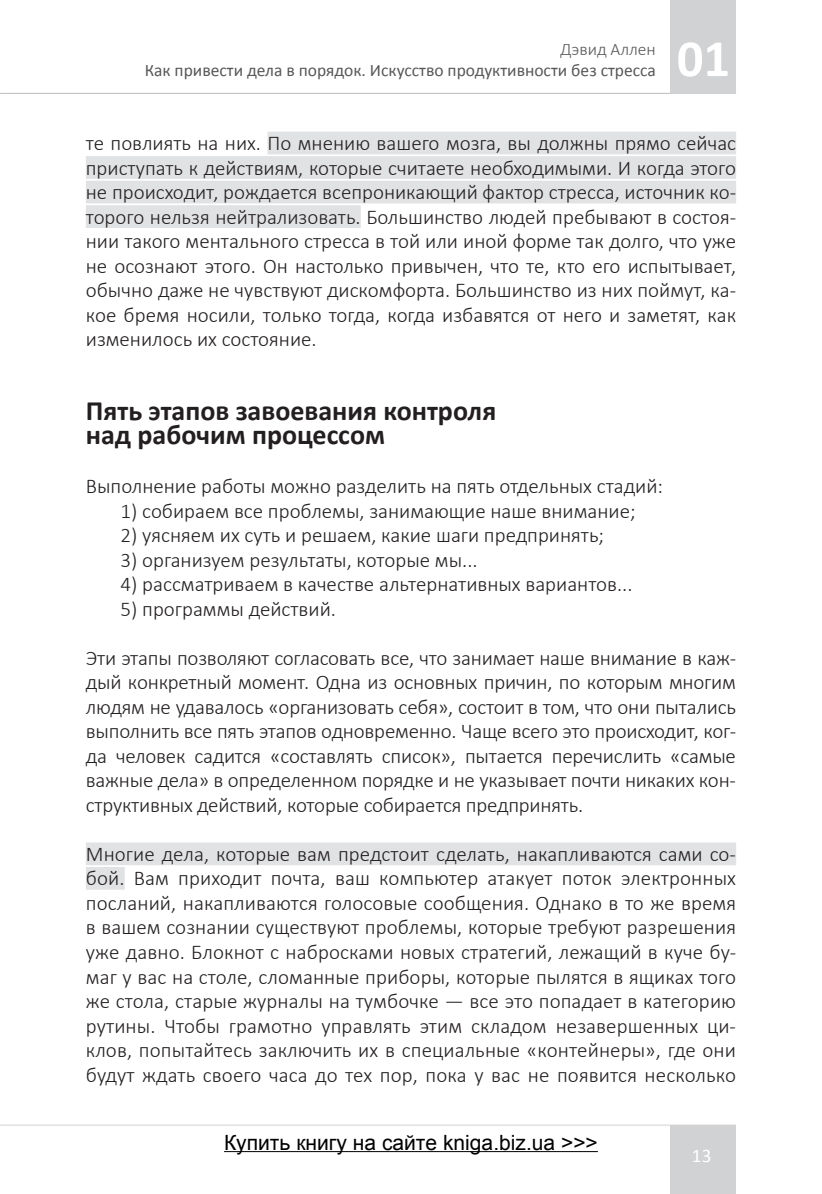
<style>
.page{position:relative;width:822px;height:1194px;background:#fff}
.page>*{position:absolute;margin:0;border:0;box-sizing:border-box;transform-origin:0 0}
.t1{font:700 52.5px "Calibri";color:#fff}
.t2{font:700 28px/24.5px "Calibri";color:#231f20}
.t3{font:300 21px/24.5px "Calibri";color:#231f20;text-align:justify}
.t4{font:21px "Arial";color:#000}
.t5{font:19.25px "Calibri";color:#fff}
.t6{font:17.5px "Calibri";color:#57585a}
.t7{font:300 17.5px "Calibri";color:#57585a}
</style>
<div class="page">
<hr style="left:1px;top:93px;width:735px;height:1px;background:#bcbdc0">
<hr style="left:1px;top:1124px;width:735px;height:1px;background:#d1d2d4">
<div style="left:670px;top:1125px;width:66px;height:68px;background:#d1d2d4"></div>
<div style="left:670px;top:0;width:66px;height:94px;background:#d1d2d4"></div>
<div style="left:267px;top:132px;width:469px;height:22px;background:#e1e2e4"></div>
<div style="left:86px;top:156px;width:650px;height:23px;background:#e1e2e4"></div>
<div style="left:86px;top:181px;width:650px;height:22px;background:#e1e2e4"></div>
<div style="left:86px;top:205px;width:275px;height:23px;background:#e1e2e4"></div>
<div style="left:86px;top:842px;width:650px;height:23px;background:#e1e2e4"></div>
<div style="left:86px;top:867px;width:39px;height:22px;background:#e1e2e4"></div>
<hr style="left:224px;top:1151px;width:373px;height:1px;background:#000">
<p class="t7" style="left:560px;top:38px;width:97px">Дэвид Аллен</p>
<p class="t6" style="left:145px;top:59px;width:512px">Как привести дела в порядок. Искусство продуктивности без стресса</p>
<h1 class="t1" style="left:676px;top:25px;width:55px">01</h1>
<p class="t3" style="left:86px;top:131px;width:651px">те повлиять на них. По мнению вашего мозга, вы должны прямо сейчас приступать к действиям, которые считаете необходимыми. И когда этого не происходит, рождается всепроникающий фактор стресса, источник ко&shy;торого нельзя нейтрализовать. Большинство людей пребывают в состоя&shy;нии такого ментального стресса в той или иной форме так долго, что уже не осознают этого. Он настолько привычен, что те, кто его испытывает, обычно даже не чувствуют дискомфорта. Большинство из них поймут, ка&shy;кое бремя носили, только тогда, когда избавятся от него и заметят, как изменилось их состояние.</p>
<p class="t2" style="left:86px;top:398px;width:412px">Пять этапов завоевания контроля над рабочим процессом</p>
<p class="t3" style="left:86px;top:474px;width:578px">Выполнение работы можно разделить на пять отдельных стадий:</p>
<p class="t3" style="left:121px;top:498px;width:516px">1) собираем все проблемы, занимающие наше внимание;</p>
<p class="t3" style="left:121px;top:523px;width:485px">2) уясняем их суть и решаем, какие шаги предпринять;</p>
<p class="t3" style="left:121px;top:547px;width:358px">3) организуем результаты, которые мы...</p>
<p class="t3" style="left:121px;top:572px;width:513px">4) рассматриваем в качестве альтернативных вариантов...</p>
<p class="t3" style="left:121px;top:596px;width:217px">5) программы действий.</p>
<p class="t3" style="left:86px;top:645px;width:651px">Эти этапы позволяют согласовать все, что занимает наше внимание в каж&shy;дый конкретный момент. Одна из основных причин, по которым многим людям не удавалось «организовать себя», состоит в том, что они пытались выполнить все пять этапов одновременно. Чаще всего это происходит, ког&shy;да человек садится «составлять список», пытается перечислить «самые важные дела» в определенном порядке и не указывает почти никаких кон&shy;структивных действий, которые собирается предпринять.</p>
<p class="t3" style="left:86px;top:841px;width:651px">Многие дела, которые вам предстоит сделать, накапливаются сами со&shy;бой. Вам приходит почта, ваш компьютер атакует поток электронных посланий, накапливаются голосовые сообщения. Однако в то же время в вашем сознании существуют проблемы, которые требуют разрешения уже давно. Блокнот с набросками новых стратегий, лежащий в куче бу&shy;маг у вас на столе, сломанные приборы, которые пылятся в ящиках того же стола, старые журналы на тумбочке — все это попадает в категорию рутины. Чтобы грамотно управлять этим складом незавершенных ци&shy;клов, попытайтесь заключить их в специальные «контейнеры», где они будут ждать своего часа до тех пор, пока у вас не появится несколько</p>
<p class="t4" style="left:224px;top:1128px;width:375px">Купить книгу на сайте kniga.biz.ua &gt;&gt;&gt;</p>
<p class="t5" style="left:691px;top:1143px;width:21px">13</p>
</div>
